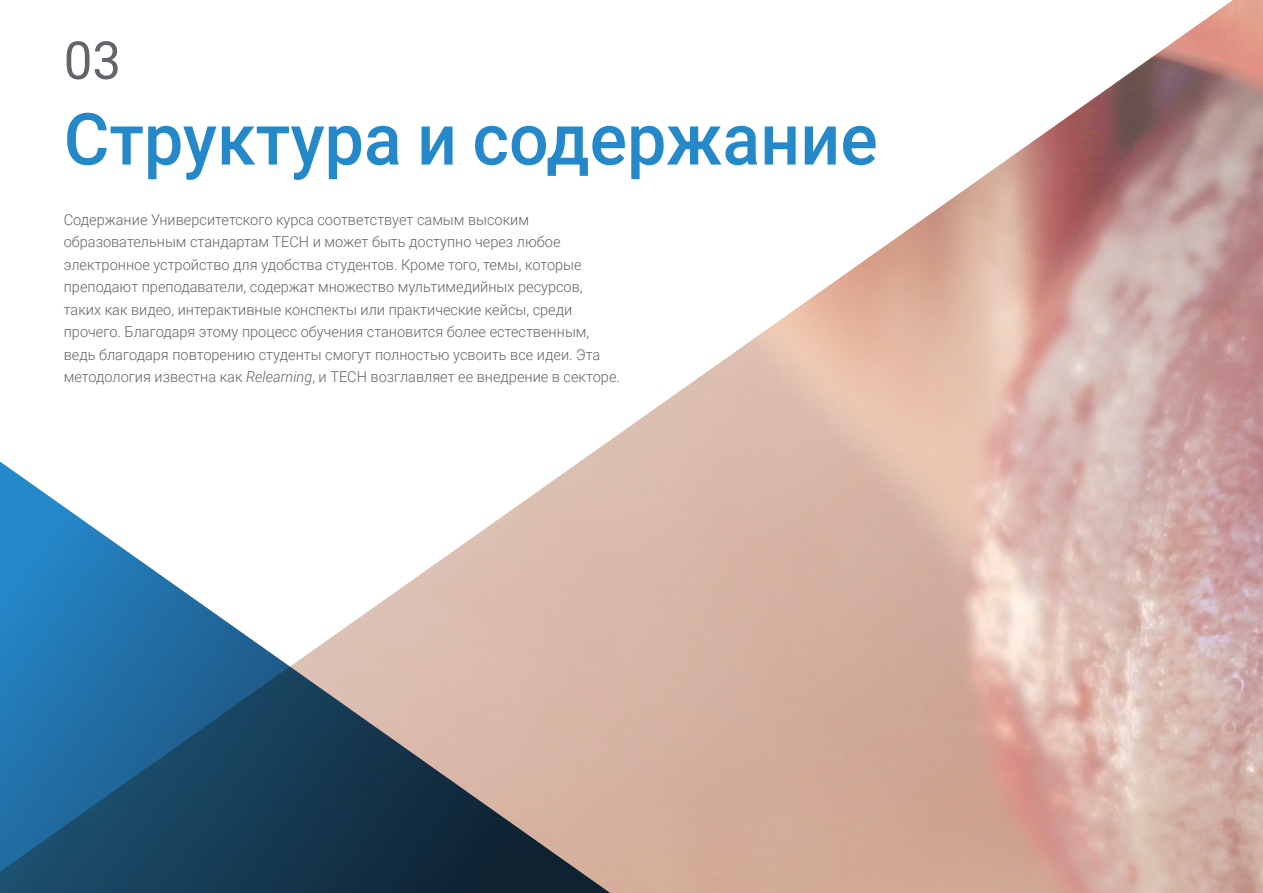
<style>
.page{position:relative;width:1263px;height:893px;background:#fff}
.page>*{position:absolute;margin:0;border:0;box-sizing:border-box;transform-origin:0 0}
.t1{font:500 72px "Roboto";color:#2488c9}
.t2{font:52.5px "Roboto";color:#61646a}
.t3{font:300 15px/22.5px "Roboto";color:#61646a}
.s1{font-style:italic}
</style>
<div class="page">
<img style="left:602px;top:0;width:661px;height:893px">
<svg style="left:0;top:446px;width:640px;height:447px"></svg>
<h2 class="t2" style="left:64px;top:24px;width:59px">03</h2>
<h1 class="t1" style="left:64px;top:89px;width:815px">Структура и содержание</h1>
<p class="t3" style="left:64px;top:208px;width:558px">Содержание Университетского курса соответствует самым высоким образовательным стандартам TECH и может быть доступно через любое электронное устройство для удобства студентов. Кроме того, темы, которые преподают преподаватели, содержат множество мультимедийных ресурсов, таких как видео, интерактивные конспекты или практические кейсы, среди прочего. Благодаря этому процесс обучения становится более естественным, ведь благодаря повторению студенты смогут полностью усвоить все идеи. Эта методология известна как <span class="s1">Relearning</span>, и TECH возглавляет ее внедрение в секторе.</p>
</div>
